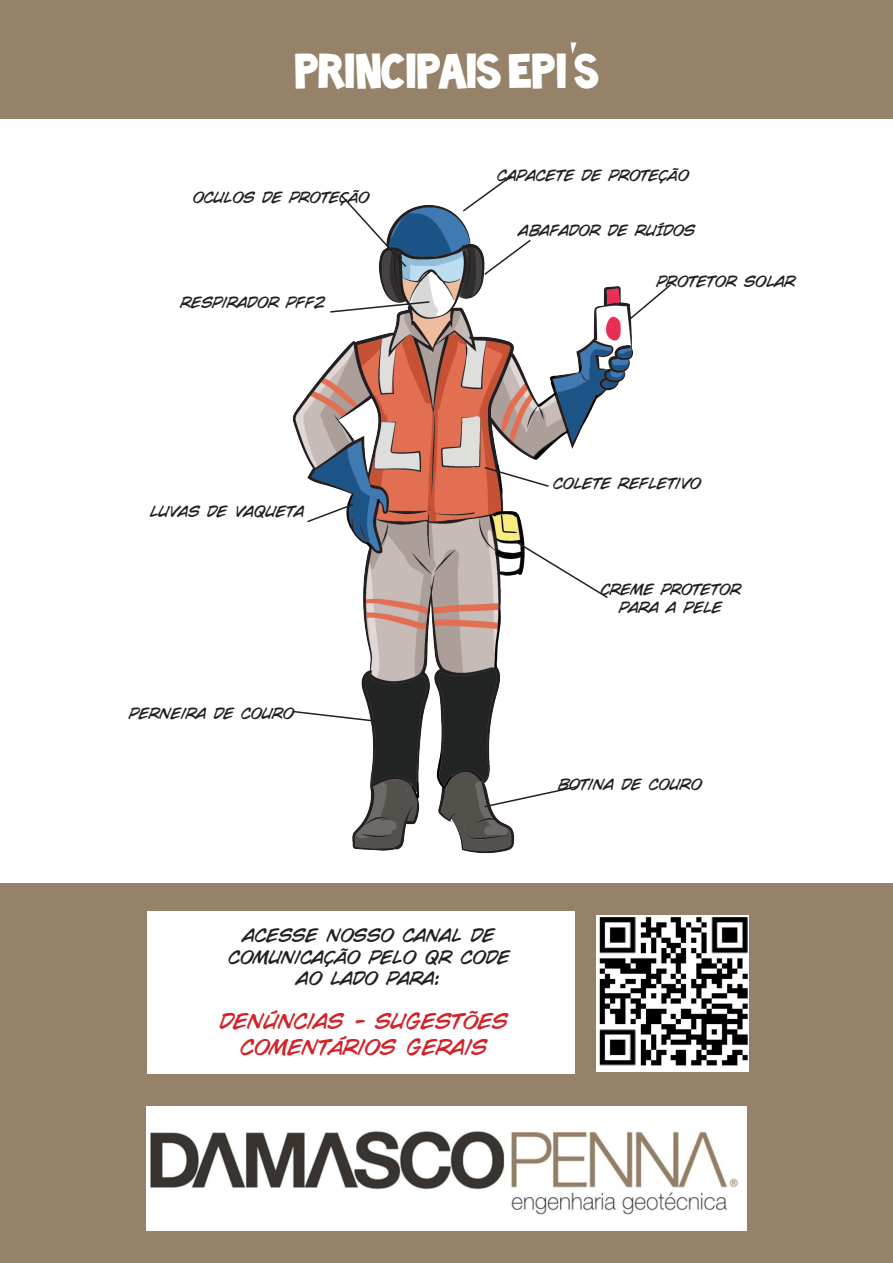
<style>
.page{position:relative;width:893px;height:1263px;background:#fff}
.page>*{position:absolute;margin:0;border:0;box-sizing:border-box;transform-origin:0 0}
.t1{font:45px "Toonish";color:#fff}
.t2{font:21px "Lula Borges Italico";color:#d1232a}
.t3{font:18px "Lula Borges Italico";color:#231f20}
.t4{font:15px/18px "Lula Borges Italico";color:#231f20;text-align:center}
</style>
<div class="page">
<div style="left:0;top:0;width:893px;height:118px;background:#968269"></div>
<div style="left:0;top:883px;width:893px;height:380px;background:#968269"></div>
<div style="left:146px;top:1106px;width:600px;height:124px;background:#fff"></div>
<img style="left:150px;top:1130px;width:589px;height:85px">
<img style="left:292px;top:205px;width:341px;height:649px">
<svg style="left:306px;top:502px;width:49px;height:22px"></svg>
<svg style="left:483px;top:466px;width:67px;height:22px"></svg>
<svg style="left:628px;top:283px;width:43px;height:38px"></svg>
<svg style="left:329px;top:300px;width:102px;height:14px"></svg>
<svg style="left:483px;top:238px;width:49px;height:38px"></svg>
<svg style="left:461px;top:175px;width:53px;height:38px"></svg>
<svg style="left:339px;top:195px;width:69px;height:74px"></svg>
<svg style="left:292px;top:710px;width:90px;height:13px"></svg>
<svg style="left:483px;top:785px;width:96px;height:23px"></svg>
<svg style="left:515px;top:540px;width:94px;height:59px"></svg>
<svg style="left:571px;top:42px;width:6px;height:12px"></svg>
<div style="left:147px;top:911px;width:428px;height:162px;background:#fff"></div>
<img style="left:597px;top:916px;width:151px;height:155px">
<p class="t1" style="left:295px;top:48px;width:305px">PRINCIPAIS EPI´s</p>
<p class="t4" style="left:193px;top:189px;width:178px">OCULOS DE PROTEÇÃO</p>
<p class="t4" style="left:181px;top:294px;width:146px">RESPIRADOR PFF2</p>
<p class="t4" style="left:150px;top:502px;width:156px">LUVAS DE VAQUETA</p>
<p class="t4" style="left:130px;top:705px;width:166px">PERNEIRA DE COURO</p>
<p class="t4" style="left:497px;top:166px;width:193px">CAPACETE DE PROTEÇÃO</p>
<p class="t4" style="left:519px;top:221px;width:178px">ABAFADOR DE RUÍDOS</p>
<p class="t4" style="left:657px;top:272px;width:140px">PROTETOR SOLAR</p>
<p class="t4" style="left:553px;top:475px;width:149px">COLETE REFLETIVO</p>
<p class="t4" style="left:601px;top:581px;width:142px">CREME PROTETOR<br>PARA A PELE</p>
<p class="t4" style="left:558px;top:775px;width:145px">BOTINA DE COURO</p>
<p class="t3" style="left:244px;top:926px;width:253px">ACESSE NOSSO CANAL DE</p>
<p class="t3" style="left:229px;top:947px;width:283px">COMUNICAÇÃO PELO QR CODE</p>
<p class="t3" style="left:297px;top:969px;width:146px">AO LADO PARA:</p>
<p class="t2" style="left:220px;top:1010px;width:290px">DENÚNCIAS - SUGESTÕES</p>
<p class="t2" style="left:241px;top:1035px;width:248px">COMENTÁRIOS GERAIS</p>
</div>
